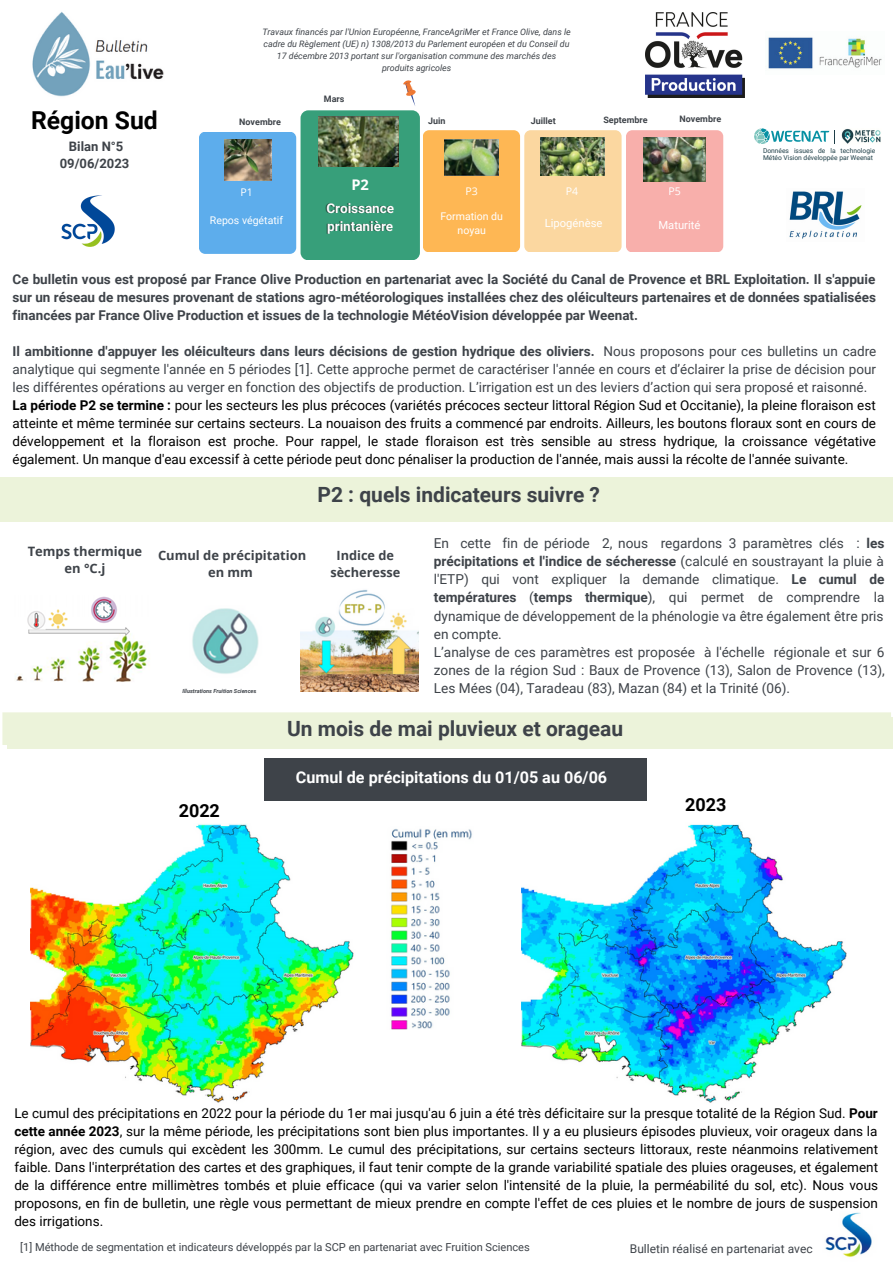
<style>
.page{position:relative;width:893px;height:1264px;background:#fff}
.page>*{position:absolute;margin:0;border:0;box-sizing:border-box;transform-origin:0 0}
.t1{font:700 24.75px "Roboto";color:#000}
.t2{font:700 21px "Roboto";color:#3e4349}
.t3{font:700 18px "Roboto";color:#000}
.t4{font:700 16.2px "Roboto";color:#fff}
.t5{font:700 14.7px "Open Sans";color:#fff}
.t6{font:13.65px/18.1px "Roboto";color:#3e4349;text-align:justify}
.t7{font:13.5px/18px "Roboto";color:#000;text-align:justify}
.t8{font:13.5px/18px "Roboto";color:#3e4349;text-align:justify}
.t9{font:700 13.5px/18px "Roboto";color:#3e4349;text-align:justify}
.t10{font:700 13.5px/18.1px "Roboto";color:#fff}
.t11{font:700 13.05px "Roboto";color:#3e4349}
.t12{font:700 12.9px/17.2px "Open Sans";color:#3e4349;text-align:center}
.t13{font:700 12.75px/17px "Open Sans";color:#3e4349;text-align:center}
.t14{font:12px "Roboto";color:#3e4349}
.t15{font:11.25px "Roboto";color:#fff}
.t16{font:11.1px "Roboto";color:#3e4349}
.t17{font:10.5px/14.1px "Roboto";color:#fff;text-align:center}
.t18{font:10.5px "Open Sans";color:#fff}
.t19{font:700 9px "Roboto";color:#3e4349}
.t20{font:italic 8.85px/11.9px "Roboto";color:#3e4349;text-align:center}
.t21{font:6.75px/7.2px "Roboto";color:#1e3e47}
.t22{font:italic 700 5.55px "Roboto";color:#3e4349}
.s1{font-weight:700}
.s2{font-style:normal}
</style>
<div class="page">
<img style="left:789px;top:191px;width:73px;height:48px">
<img style="left:825px;top:1212px;width:47px;height:46px">
<img style="left:32px;top:12px;width:132px;height:85px">
<img style="left:61px;top:195px;width:54px;height:52px">
<img style="left:768px;top:37px;width:114px;height:32px">
<div style="left:8px;top:718px;width:884px;height:31px;background:#ecf3da"></div>
<svg style="left:2px;top:712px;width:889px;height:33px"></svg>
<div style="left:0;top:482px;width:892px;height:39px;background:#ecf3da"></div>
<div style="left:0;top:477px;width:892px;height:5px;background:#ecf3da"></div>
<img style="left:192px;top:608px;width:67px;height:66px">
<img style="left:15px;top:596px;width:135px;height:86px">
<div style="left:264px;top:758px;width:382px;height:43px;background:#3e4349"></div>
<img style="left:645px;top:13px;width:99px;height:84px">
<svg style="left:403px;top:80px;width:12px;height:26px"></svg>
<div style="left:199px;top:132px;width:97px;height:122px;background:#5dadec;border-radius:6px"></div>
<img style="left:224px;top:140px;width:47px;height:40px">
<div style="left:300px;top:110px;width:120px;height:150px;background:#379f7a;border-radius:8px"></div>
<div style="left:423px;top:130px;width:97px;height:122px;background:#feb754;border-radius:6px"></div>
<img style="left:444px;top:140px;width:54px;height:36px">
<img style="left:319px;top:117px;width:80px;height:49px">
<div style="left:524px;top:130px;width:97px;height:122px;background:#fbd7a0;border-radius:6px"></div>
<img style="left:540px;top:138px;width:65px;height:38px">
<div style="left:626px;top:130px;width:97px;height:122px;background:#f8afab;border-radius:6px"></div>
<img style="left:643px;top:138px;width:62px;height:43px">
<img style="left:841px;top:129px;width:40px;height:15px">
<svg style="left:754px;top:128px;width:81px;height:16px"></svg>
<img style="left:300px;top:589px;width:118px;height:103px">
<img style="left:391px;top:829px;width:81px;height:200px">
<img style="left:31px;top:824px;width:323px;height:279px">
<img style="left:521px;top:824px;width:326px;height:279px">
<p class="t20" style="left:262px;top:27px;width:310px">Travaux financés par l'Union Européenne, FranceAgriMer et France Olive, dans le cadre du Règlement (UE) n) 1308/2013 du Parlement européen et du Conseil du 17 décembre 2013 portant sur l'organisation commune des marchés des produits agricoles</p>
<p class="t1" style="left:31px;top:106px;width:128px">Région Sud</p>
<p class="t11" style="left:69px;top:139px;width:56px">Bilan N°5</p>
<p class="t11" style="left:60px;top:156px;width:71px">09/06/2023</p>
<p class="t19" style="left:239px;top:116px;width:43px">Novembre</p>
<p class="t18" style="left:240px;top:185px;width:14px">P1</p>
<p class="t17" style="left:210px;top:214px;width:75px">Repos végétatif</p>
<p class="t19" style="left:324px;top:93px;width:22px">Mars</p>
<p class="t5" style="left:351px;top:174px;width:19px">P2</p>
<p class="t10" style="left:326px;top:199px;width:69px">Croissance printanière</p>
<p class="t19" style="left:428px;top:116px;width:19px">Juin</p>
<p class="t19" style="left:530px;top:115px;width:26px">Juillet</p>
<p class="t19" style="left:603px;top:115px;width:46px">Septembre</p>
<p class="t19" style="left:679px;top:114px;width:43px">Novembre</p>
<p class="t18" style="left:465px;top:184px;width:14px">P3</p>
<p class="t18" style="left:565px;top:184px;width:14px">P4</p>
<p class="t18" style="left:668px;top:184px;width:14px">P5</p>
<p class="t17" style="left:440px;top:209px;width:64px">Formation du noyau</p>
<p class="t15" style="left:544px;top:217px;width:59px">Lipogénèse</p>
<p class="t15" style="left:658px;top:218px;width:43px">Maturité</p>
<p class="t21" style="left:763px;top:147px;width:114px">Données issues de la technologie<br>Météo Vision développée par Weenat</p>
<p class="t9" style="left:13px;top:270px;width:864px">Ce bulletin vous est proposé par France Olive Production en partenariat avec la Société du Canal de Provence et BRL Exploitation. Il s'appuie sur un réseau de mesures provenant de stations agro-météorologiques installées chez des oléiculteurs partenaires et de données spatialisées financées par France Olive Production et issues de la technologie MétéoVision développée par Weenat.</p>
<p class="t8" style="left:13px;top:342px;width:865px"><span class="s1">Il ambitionne d'appuyer les oléiculteurs dans leurs décisions de gestion hydrique des oliviers.</span> Nous proposons pour ces bulletins un cadre analytique qui segmente l'année en 5 périodes [1]. Cette approche permet de caractériser l'année en cours et d’éclairer la prise de décision pour les différentes opérations au verger en fonction des objectifs de production. L’irrigation est un des leviers d’action qui sera proposé et raisonné.</p>
<p class="t7" style="left:13px;top:396px;width:864px"><span class="s1">La période P2 se termine :</span> pour les secteurs les plus précoces (variétés précoces secteur littoral Région Sud et Occitanie), la pleine floraison est atteinte et même terminée sur certains secteurs. La nouaison des fruits a commencé par endroits. Ailleurs, les boutons floraux sont en cours de développement et la floraison est proche. Pour rappel, le stade floraison est très sensible au stress hydrique, la croissance végétative également. Un manque d'eau excessif à cette période peut donc pénaliser la production de l'année, mais aussi la récolte de l'année suivante.</p>
<p class="t12" style="left:28px;top:542px;width:116px">Temps thermique en °C.j</p>
<p class="t12" style="left:158px;top:546px;width:150px">Cumul de précipitation en mm</p>
<p class="t2" style="left:317px;top:482px;width:284px">P2 : quels indicateurs suivre ?</p>
<p class="t13" style="left:330px;top:546px;width:71px">Indice de sècheresse</p>
<p class="t6" style="left:434px;top:534px;width:452px">En cette fin de période 2, nous regardons 3 paramètres clés : <span class="s1">les précipitations et l'indice de sécheresse</span> (calculé en soustrayant la pluie à l'ETP) qui vont expliquer la demande climatique. <span class="s1">Le cumul de températures</span> (<span class="s1">temps thermique</span>), qui permet de comprendre la dynamique de développement de la phénologie va être également être pris en compte.</p>
<p class="t6" style="left:434px;top:643px;width:452px">L’analyse de ces paramètres est proposée à l'échelle régionale et sur 6 zones de la région Sud : Baux de Provence (13), Salon de Provence (13),</p>
<p class="t22" style="left:182px;top:688px;width:75px">Illustrations Fruition Science<span class="s2">s</span></p>
<p class="t6" style="left:434px;top:679px;width:358px">Les Mées (04), Taradeau (83), Mazan (84) et la Trinité (06).</p>
<p class="t2" style="left:287px;top:716px;width:337px">Un mois de mai pluvieux et orageau</p>
<p class="t4" style="left:296px;top:767px;width:313px">Cumul de précipitations du 01/05 au 06/06</p>
<p class="t3" style="left:179px;top:800px;width:43px">2022</p>
<p class="t3" style="left:685px;top:794px;width:43px">2023</p>
<p class="t7" style="left:14px;top:1104px;width:865px">Le cumul des précipitations en 2022 pour la période du 1er mai jusqu'au 6 juin a été très déficitaire sur la presque totalité de la Région Sud. <span class="s1">Pour cette année 2023</span>, sur la même période, les précipitations sont bien plus importantes. Il y a eu plusieurs épisodes pluvieux, voir orageux dans la région, avec des cumuls qui excèdent les 300mm. Le cumul des précipitations, sur certains secteurs littoraux, reste néanmoins relativement faible. Dans l'interprétation des cartes et des graphiques, il faut tenir compte de la grande variabilité spatiale des pluies orageuses, et également de la différence entre millimètres tombés et pluie efficace (qui va varier selon l'intensité de la pluie, la perméabilité du sol, etc). Nous vous proposons, en fin de bulletin, une règle vous permettant de mieux prendre en compte l'effet de ces pluies et le nombre de jours de suspension des irrigations.</p>
<p class="t16" style="left:20px;top:1240px;width:511px">[1] Méthode de segmentation et indicateurs développés par la SCP en partenariat avec Fruition Sciences</p>
<p class="t14" style="left:630px;top:1241px;width:184px">Bulletin réalisé en partenariat avec</p>
</div>
